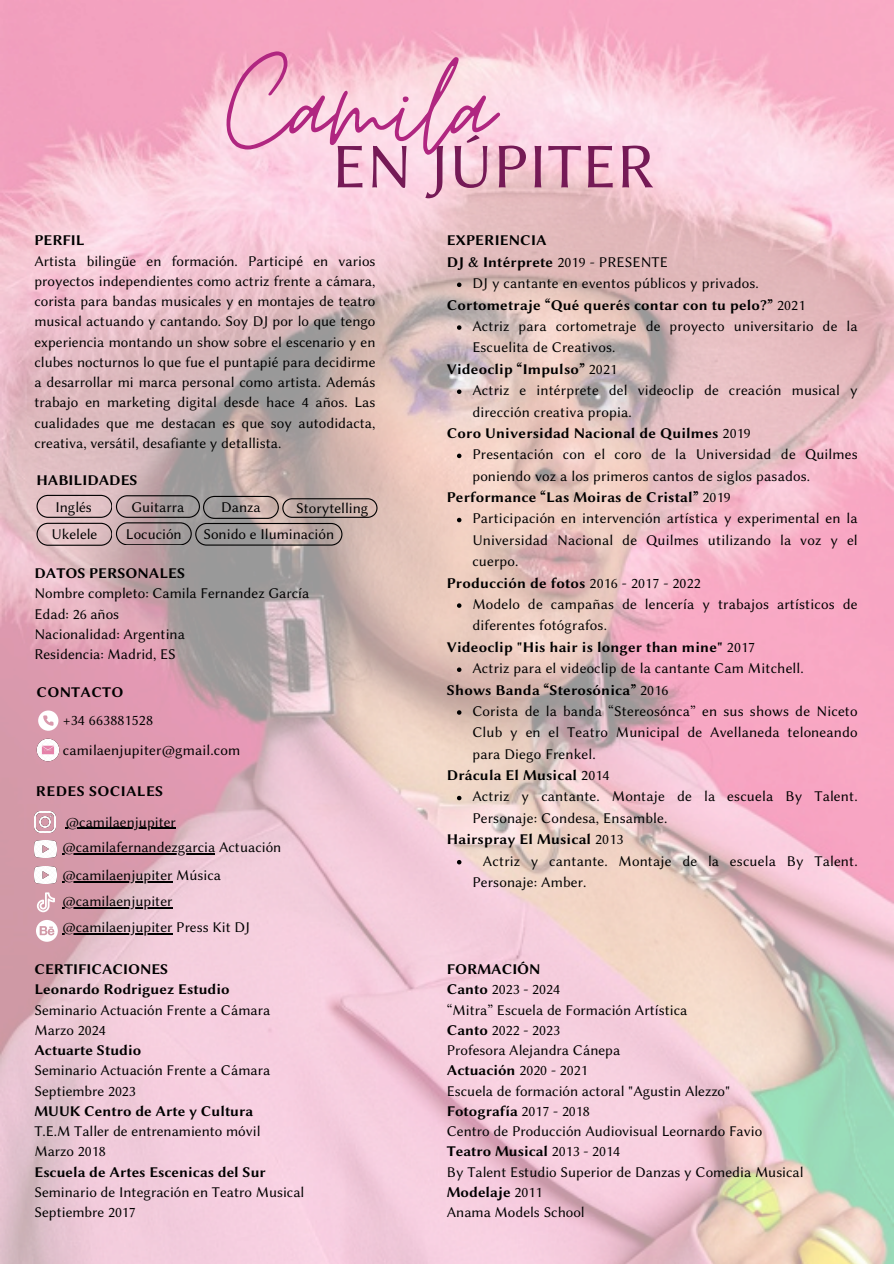
<style>
.page{position:relative;width:894px;height:1264px;background:#fff}
.page>*{position:absolute;margin:0;border:0;box-sizing:border-box;transform-origin:0 0}
.t1{font:152.7px "Moon Time";color:#b02680}
.t2{font:63.9px "Lin Biolinum O";color:#751a56}
.t3{font:15px/21.3px "Lin Biolinum O";color:#000}
.t4{font:15px "Lin Biolinum OB";letter-spacing:.01em;color:#000}
.s1{font-family:"Lin Biolinum O"}
.s2{font-family:"Lin Biolinum OB"}
</style>
<div class="page">
<img style="left:0;top:0;width:893px;height:1263px">
<img style="left:34px;top:736px;width:27px;height:27px">
<svg style="left:38px;top:710px;width:20px;height:20px"></svg>
<svg style="left:457px;top:282px;width:4px;height:5px"></svg>
<svg style="left:457px;top:325px;width:4px;height:5px"></svg>
<svg style="left:457px;top:389px;width:4px;height:5px"></svg>
<svg style="left:457px;top:453px;width:4px;height:5px"></svg>
<svg style="left:457px;top:518px;width:4px;height:4px"></svg>
<svg style="left:457px;top:603px;width:4px;height:5px"></svg>
<svg style="left:457px;top:667px;width:4px;height:5px"></svg>
<svg style="left:457px;top:710px;width:4px;height:4px"></svg>
<svg style="left:457px;top:795px;width:4px;height:5px"></svg>
<svg style="left:457px;top:860px;width:4px;height:4px"></svg>
<svg style="left:37px;top:495px;width:340px;height:50px;background:#b19e9d"></svg>
<svg style="left:37px;top:892px;width:18px;height:20px"></svg>
<img style="left:34px;top:811px;width:22px;height:21px">
<img style="left:34px;top:840px;width:23px;height:17px">
<hr style="left:66px;top:827px;width:110px;height:1px;background:#000">
<hr style="left:62px;top:853px;width:153px;height:1px;background:#000">
<hr style="left:62px;top:881px;width:110px;height:1px;background:#000">
<img style="left:34px;top:866px;width:23px;height:17px">
<hr style="left:62px;top:906px;width:110px;height:2px;background:#000">
<hr style="left:62px;top:933px;width:110px;height:1px;background:#000">
<svg style="left:36px;top:919px;width:21px;height:22px"></svg>
<p class="t1" style="left:226px;top:17px;width:267px">Camila</p>
<p class="t2" style="left:331px;top:130px;width:324px">EN JÚPITER</p>
<p class="t4" style="left:34px;top:232px;width:52px">PERFIL</p>
<h3 class="t3" style="left:34px;top:250px;width:342px;line-height:20.2px;text-align:justify">Artista bilingüe en formación. Participé en varios proyectos independientes como actriz frente a cámara, corista para bandas musicales y en montajes de teatro musical actuando y cantando. Soy DJ por lo que tengo experiencia montando un show sobre el escenario y en clubes nocturnos lo que fue el puntapié para decidirme a desarrollar mi marca personal como artista. Además trabajo en marketing digital desde hace 4 años. Las cualidades que me destacan es que soy autodidacta, creativa, versátil, desafiante y detallista.</h3>
<p class="t4" style="left:36px;top:472px;width:103px">HABILIDADES</p>
<p class="t3" style="left:131px;top:496px;width:54px">Guitarra</p>
<p class="t3" style="left:221px;top:496px;width:41px">Danza</p>
<p class="t3" style="left:51px;top:524px;width:47px">Ukelele</p>
<p class="t3" style="left:126px;top:523px;width:57px">Locución</p>
<p class="t3" style="left:55px;top:496px;width:38px">Inglés</p>
<p class="t3" style="left:296px;top:497px;width:74px">Storytelling</p>
<p class="t3" style="left:203px;top:523px;width:132px">Sonido e Iluminación</p>
<p class="t4" style="left:34px;top:564px;width:152px">DATOS PERSONALES</p>
<p class="t3" style="left:34px;top:583px;width:276px">Nombre completo: Camila Fernandez García</p>
<p class="t3" style="left:34px;top:603px;width:86px">Edad: 26 años</p>
<p class="t3" style="left:34px;top:623px;width:152px">Nacionalidad: Argentina</p>
<h3 class="t3" style="left:34px;top:643px;width:143px">Residencia: Madrid, ES</h3>
<h1 class="t4" style="left:36px;top:683px;width:89px">CONTACTO</h1>
<p class="t3" style="left:63px;top:709px;width:92px">+34 663881528</p>
<h2 class="t3" style="left:63px;top:739px;width:179px">camilaenjupiter@gmail.com</h2>
<p class="t4" style="left:36px;top:782px;width:129px">REDES SOCIALES</p>
<p class="t3" style="left:66px;top:811px;width:112px">@camilaenjupiter</p>
<p class="t3" style="left:62px;top:836px;width:220px">@camilafernandezgarcia Actuación</p>
<p class="t3" style="left:62px;top:864px;width:160px">@camilaenjupiter Música</p>
<p class="t3" style="left:62px;top:890px;width:112px">@camilaenjupiter</p>
<p class="t3" style="left:62px;top:916px;width:189px">@camilaenjupiter Press Kit DJ</p>
<p class="t4" style="left:34px;top:960px;width:135px">CERTIFICACIONES</p>
<p class="t4" style="left:34px;top:980px;width:196px">Leonardo Rodriguez Estudio</p>
<p class="t3" style="left:34px;top:999px;width:237px">Seminario Actuación Frente a Cámara</p>
<p class="t3" style="left:34px;top:1019px;width:73px">Marzo 2024</p>
<p class="t4" style="left:34px;top:1041px;width:108px">Actuarte Studio</p>
<p class="t3" style="left:34px;top:1059px;width:237px">Seminario Actuación Frente a Cámara</p>
<p class="t3" style="left:34px;top:1080px;width:103px">Septiembre 2023</p>
<p class="t4" style="left:34px;top:1102px;width:220px">MUUK Centro de Arte y Cultura</p>
<p class="t3" style="left:34px;top:1120px;width:227px">T.E.M Taller de entrenamiento móvil</p>
<p class="t3" style="left:34px;top:1140px;width:73px">Marzo 2018</p>
<p class="t4" style="left:34px;top:1163px;width:233px">Escuela de Artes Escenicas del Sur</p>
<p class="t3" style="left:34px;top:1181px;width:271px">Seminario de Integración en Teatro Musical</p>
<h3 class="t3" style="left:34px;top:1201px;width:103px">Septiembre 2017</h3>
<p class="t4" style="left:446px;top:232px;width:101px">EXPERIENCIA</p>
<p class="t4" style="left:446px;top:253px;width:222px">DJ &amp; Intérprete <span class="s1">2019 - PRESENTE</span></p>
<p class="t3" style="left:472px;top:273px;width:288px">DJ y cantante en eventos públicos y privados.</p>
<p class="t4" style="left:446px;top:296px;width:360px">Cortometraje “Qué querés contar con tu pelo?” <span class="s1">2021</span></p>
<p class="t3" style="left:472px;top:315px;width:387px">Actriz para cortometraje de proyecto universitario de la<br>Escuelita de Creativos.</p>
<p class="t4" style="left:446px;top:360px;width:172px">Videoclip “Impulso” <span class="s1">2021</span></p>
<p class="t3" style="left:472px;top:379px;width:387px">Actriz e intérprete del videoclip de creación musical y dirección creativa propia.</p>
<p class="t4" style="left:446px;top:424px;width:305px">Coro Universidad Nacional de Quilmes <span class="s1">2019</span></p>
<p class="t3" style="left:472px;top:444px;width:387px">Presentación con el coro de la Universidad de Quilmes poniendo voz a los primeros cantos de siglos pasados.</p>
<p class="t4" style="left:446px;top:488px;width:285px">Performance “Las Moiras de Cristal” <span class="s1">2019</span></p>
<p class="t3" style="left:472px;top:508px;width:387px;text-align:justify">Participación en intervención artística y experimental en la Universidad Nacional de Quilmes utilizando la voz y el cuerpo.</p>
<p class="t4" style="left:446px;top:574px;width:255px">Producción de fotos <span class="s1">2016 - 2017 - 2022</span></p>
<p class="t3" style="left:472px;top:593px;width:387px">Modelo de campañas de lencería y trabajos artísticos de diferentes fotógrafos.</p>
<p class="t4" style="left:446px;top:638px;width:310px">Videoclip "His hair is longer than mine" <span class="s1">2017</span></p>
<p class="t3" style="left:472px;top:657px;width:333px">Actriz para el videoclip de la cantante Cam Mitchell.</p>
<p class="t4" style="left:446px;top:681px;width:223px">Shows Banda “Sterosónica” <span class="s1">2016</span></p>
<p class="t3" style="left:472px;top:700px;width:387px;text-align:justify">Corista de la banda “Stereosónca” en sus shows de Niceto Club y en el Teatro Municipal de Avellaneda teloneando para Diego Frenkel.</p>
<p class="t4" style="left:446px;top:766px;width:164px">Drácula El Musical <span class="s1">2014</span></p>
<p class="t3" style="left:472px;top:786px;width:387px">Actriz y cantante. Montaje de la escuela By Talent.<br>Personaje: Condesa, Ensamble.</p>
<p class="t4" style="left:446px;top:830px;width:178px">Hairspray El Musical <span class="s1">2013</span></p>
<p class="t3" style="left:472px;top:850px;width:387px;text-indent:11px">Actriz y cantante. Montaje de la escuela By Talent.<br>Personaje: Amber.</p>
<p class="t4" style="left:446px;top:960px;width:95px">FORMACIÓN</p>
<p class="t3" style="left:446px;top:978px;width:115px"><span class="s2">Canto</span> 2023 - 2024</p>
<p class="t3" style="left:446px;top:999px;width:242px">“Mitra” Escuela de Formación Artística</p>
<p class="t3" style="left:446px;top:1019px;width:115px"><span class="s2">Canto</span> 2022 - 2023</p>
<p class="t3" style="left:446px;top:1039px;width:175px">Profesora Alejandra Cánepa</p>
<p class="t4" style="left:446px;top:1061px;width:142px">Actuación <span class="s1">2020 - 2021</span></p>
<p class="t3" style="left:446px;top:1080px;width:285px">Escuela de formación actoral "Agustin Alezzo"</p>
<p class="t4" style="left:446px;top:1102px;width:144px">Fotografía <span class="s1">2017 - 2018</span></p>
<p class="t3" style="left:446px;top:1120px;width:317px">Centro de Producción Audiovisual Leornardo Favio</p>
<p class="t4" style="left:446px;top:1142px;width:175px">Teatro Musical <span class="s1">2013 - 2014</span></p>
<p class="t3" style="left:446px;top:1161px;width:358px">By Talent Estudio Superior de Danzas y Comedia Musical</p>
<p class="t4" style="left:446px;top:1183px;width:97px">Modelaje <span class="s1">2011</span></p>
<p class="t3" style="left:446px;top:1201px;width:139px">Anama Models School</p>
</div>
